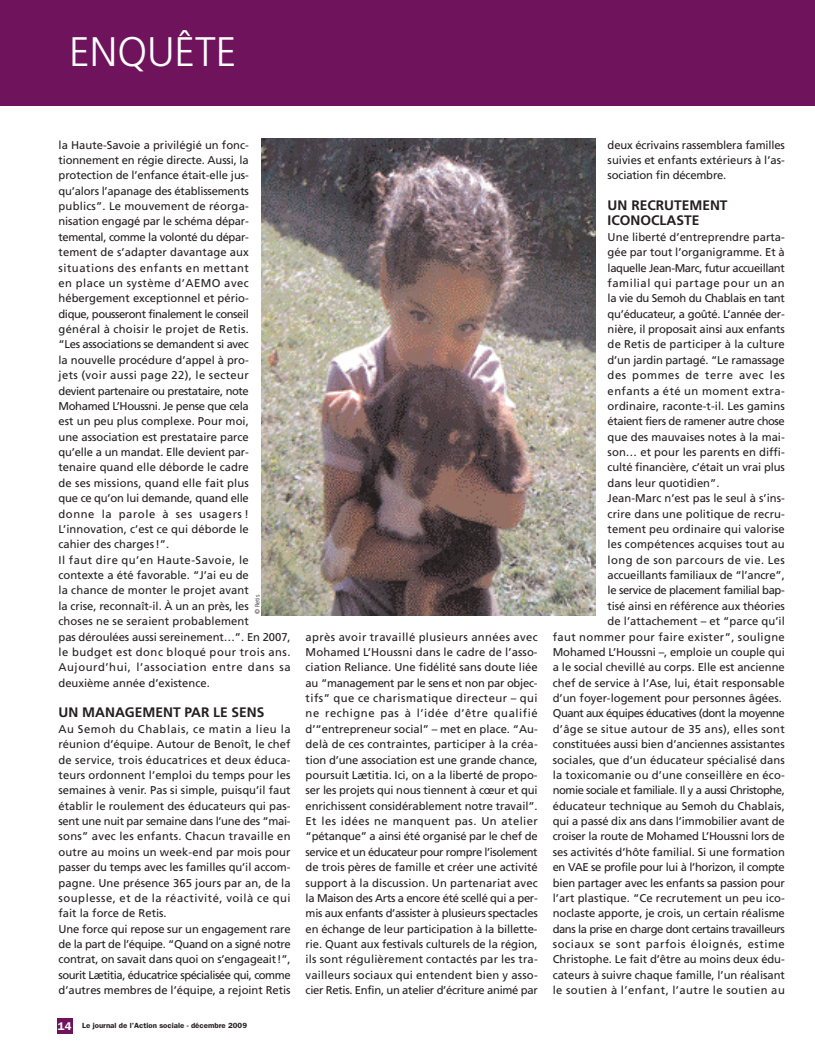
<style>
.page{position:relative;width:815px;height:1063px;background:#fff}
.page>*{position:absolute;margin:0;border:0;box-sizing:border-box;transform-origin:0 0}
.t1{font:300 41.25px "Frutiger";color:#fff}
.t2{font:700 13.75px/15.4px "Frutiger";color:#231f20}
.t3{font:11.25px/15.4px "Frutiger";color:#231f20}
.t4{font:11.25px "Frutiger";letter-spacing:-.035em;color:#231f20}
.t5{font:11.25px "Frutiger";letter-spacing:.04em;color:#231f20}
.t6{font:11.25px "Frutiger";letter-spacing:-.045em;color:#231f20}
.t7{font:11.25px "Frutiger";letter-spacing:-.03em;color:#231f20}
.t8{font:11.25px "Frutiger";letter-spacing:.05em;color:#231f20}
.t9{font:11.25px "Frutiger";letter-spacing:-.04em;color:#231f20}
.t10{font:11.25px "Frutiger";letter-spacing:.03em;color:#231f20}
.t11{font:11.25px "Frutiger";letter-spacing:.025em;color:#231f20}
.t12{font:11.25px "Frutiger";letter-spacing:-.025em;color:#231f20}
.t13{font:11.25px "Frutiger";letter-spacing:-.02em;color:#231f20}
.t14{font:11.25px "Frutiger";letter-spacing:.045em;color:#231f20}
.t15{font:600 7.5px "Franklin Gothic";color:#231f20;scale:1.05 1}
.t16{font:300 6.25px "Frutiger";color:#231f20}
.s1{font-size:11.25px;color:#fff}
</style>
<div class="page">
<div style="left:57px;top:1018px;width:16px;height:16px;background:#6f135c"></div>
<div style="left:0;top:0;width:815px;height:106px;background:#6f135c"></div>
<img style="left:261px;top:139px;width:334px;height:476px">
<h1 class="t1" style="left:69px;top:35px;width:169px">ENQUÊTE</h1>
<p class="t3" style="left:59px;top:138px;width:234px">la Haute-Savoie a privilégié un fonc&shy;tionnement en régie directe. Aussi, la protection de l’enfance était-elle jus&shy;qu’alors l’apanage des établissements publics”. Le mouvement de réorga&shy;nisation engagé par le schéma dépar&shy;temental, comme la volonté du dépar-<br>tement de s’adapter davantage aux situations des enfants en mettant<br>en place un système d’AEMO avec hébergement exceptionnel et pério-<br>dique, pousseront finalement le conseil général à choisir le projet de Retis.<br>“Les associations se demandent si avec<br>la nouvelle procédure d’appel à pro-<br>jets (voir aussi page 22), le secteur<br>devient partenaire ou prestataire, note Mohamed L’Houssni. Je pense que cela<br>est un peu plus complexe. Pour moi,<br>une association est prestataire parce<br>qu’elle a un mandat. Elle devient par-<br>tenaire quand elle déborde le cadre<br>de ses missions, quand elle fait plus<br>que ce qu’on lui demande, quand elle<br>donne la parole à ses usagers !<br>L’innovation, c’est ce qui déborde le<br>cahier des charges!”.<br>Il faut dire qu’en Haute-Savoie, le contexte a été favorable. “J’ai eu de<br>la chance de monter le projet avant<br>la crise, reconnaît-il. À un an près, les<br>choses ne se seraient probablement<br>pas déroulées aussi sereinement…”. En 2007, le budget est donc bloqué pour trois ans.<br>Aujourd’hui, l’association entre dans sa deuxième année d’existence.</p>
<p class="t2" style="left:59px;top:706px;width:207px">UN MANAGEMENT PAR LE SENS</p>
<p class="t3" style="left:59px;top:722px;width:234px">Au Semoh du Chablais, ce matin a lieu la réunion d’équipe. Autour de Benoît, le chef de service, trois éducatrices et deux éduca&shy;teurs ordonnent l’emploi du temps pour les semaines à venir. Pas si simple, puisqu’il faut établir le roulement des éducateurs qui pas&shy;sent une nuit par semaine dans l’une des “mai&shy;sons” avec les enfants. Chacun travaille en outre au moins un week-end par mois pour passer du temps avec les familles qu’il accom&shy;pagne. Une présence 365 jours par an, de la souplesse, et de la réactivité, voilà ce qui fait la force de Retis.<br>Une force qui repose sur un engagement rare de la part de l’équipe. “Quand on a signé notre contrat, on savait dans quoi on s’engageait!”, sourit Lætitia, éducatrice spécialisée qui, comme d’autres membres de l’équipe, a rejoint Retis</p>
<p class="t16" style="left:255px;top:614px;width:21px;rotate:-90deg">© Retis</p>
<p class="t15" style="left:58px;top:1022px;width:182px"><span class="s1">14</span> Le journal de l’Action sociale - décembre 2009</p>
<p class="t3" style="left:306px;top:630px;width:234px;text-align:justify">après avoir travaillé plusieurs années avec Mohamed L’Houssni dans le cadre de l’asso&shy;ciation Reliance. Une fidélité sans doute liée au “management par le sens et non par objec&shy;tifs” que ce charismatique directeur – qui ne rechigne pas à l’idée d’être qualifié d’“entrepreneur social” – met en place. “Au&shy;delà de ces contraintes, participer à la créa&shy;tion d’une association est une grande chance, poursuit Lætitia. Ici, on a la liberté de propo&shy;ser les projets qui nous tiennent à cœur et qui enrichissent considérablement notre travail”.<br>Et les idées ne manquent pas. Un atelier “pétanque” a ainsi été organisé par le chef de service et un éducateur pour rompre l’isolement de trois pères de famille et créer une activité support à la discussion. Un partenariat avec la Maison des Arts a encore été scellé qui a per&shy;mis aux enfants d’assister à plusieurs spectacles en échange de leur participation à la billette&shy;rie. Quant aux festivals culturels de la région, ils sont régulièrement contactés par les tra&shy;vailleurs sociaux qui entendent bien y asso&shy;cier Retis. Enfin, un atelier d’écriture animé par</p>
<p class="t3" style="left:608px;top:138px;width:179px;text-align:justify">deux écrivains rassemblera familles suivies et enfants extérieurs à l’as&shy;sociation fin décembre.</p>
<p class="t2" style="left:608px;top:199px;width:121px">UN RECRUTEMENT<br>ICONOCLASTE</p>
<p class="t3" style="left:608px;top:230px;width:179px">Une liberté d’entreprendre parta-</p>
<p class="t3" style="left:608px;top:245px;width:179px">gée par tout l’organigramme. Et à</p>
<p class="t4" style="left:608px;top:263px;width:179px">laquelle Jean-Marc, futur accueillant</p>
<p class="t14" style="left:608px;top:278px;width:179px">familial qui partage pour un an</p>
<p class="t7" style="left:608px;top:294px;width:179px">la vie du Semoh du Chablais en tant</p>
<p class="t12" style="left:608px;top:309px;width:179px">qu’éducateur, a goûté. L’année der-</p>
<p class="t3" style="left:608px;top:322px;width:179px">nière, il proposait ainsi aux enfants</p>
<p class="t3" style="left:608px;top:338px;width:179px">de Retis de participer à la culture</p>
<p class="t13" style="left:608px;top:355px;width:179px">d’un jardin partagé. “Le ramassage</p>
<p class="t8" style="left:608px;top:371px;width:179px">des pommes de terre avec les</p>
<p class="t5" style="left:608px;top:386px;width:179px">enfants a été un moment extra-</p>
<p class="t3" style="left:608px;top:399px;width:179px">ordinaire, raconte-t-il. Les gamins</p>
<p class="t4" style="left:608px;top:417px;width:179px">étaient fiers de ramener autre chose</p>
<p class="t3" style="left:608px;top:430px;width:179px">que des mauvaises notes à la mai-</p>
<p class="t3" style="left:608px;top:445px;width:179px">son… et pour les parents en diffi-</p>
<p class="t3" style="left:608px;top:461px;width:179px">culté financière, c’était un vrai plus</p>
<p class="t3" style="left:608px;top:476px;width:113px">dans leur quotidien”.</p>
<p class="t3" style="left:608px;top:491px;width:179px">Jean-Marc n’est pas le seul à s’ins-</p>
<p class="t3" style="left:608px;top:507px;width:179px">crire dans une politique de recru-</p>
<p class="t3" style="left:608px;top:522px;width:179px">tement peu ordinaire qui valorise</p>
<p class="t3" style="left:608px;top:538px;width:179px">les compétences acquises tout au</p>
<p class="t5" style="left:608px;top:555px;width:179px">long de son parcours de vie. Les</p>
<p class="t3" style="left:608px;top:568px;width:179px">accueillants familiaux de “l’ancre”,</p>
<p class="t4" style="left:608px;top:586px;width:179px">le service de placement familial bap-</p>
<p class="t3" style="left:608px;top:599px;width:179px">tisé ainsi en référence aux théories</p>
<p class="t3" style="left:608px;top:614px;width:179px">de l’attachement – et “parce qu’il</p>
<p class="t10" style="left:553px;top:632px;width:234px">faut nommer pour faire exister”, souligne</p>
<p class="t3" style="left:553px;top:645px;width:234px">Mohamed L’Houssni –, emploie un couple qui</p>
<p class="t3" style="left:553px;top:661px;width:234px">a le social chevillé au corps. Elle est ancienne</p>
<p class="t3" style="left:553px;top:676px;width:233px">chef de service à l’Ase, lui, était responsable</p>
<p class="t3" style="left:553px;top:691px;width:231px">d’un foyer-logement pour personnes âgées.</p>
<p class="t6" style="left:553px;top:709px;width:234px">Quant aux équipes éducatives (dont la moyenne</p>
<p class="t11" style="left:553px;top:724px;width:234px">d’âge se situe autour de 35 ans), elles sont</p>
<p class="t3" style="left:553px;top:737px;width:234px">constituées aussi bien d’anciennes assistantes</p>
<p class="t3" style="left:553px;top:753px;width:234px">sociales, que d’un éducateur spécialisé dans</p>
<p class="t3" style="left:553px;top:768px;width:234px">la toxicomanie ou d’une conseillère en éco-</p>
<p class="t6" style="left:553px;top:786px;width:234px">nomie sociale et familiale. Il y a aussi Christophe,</p>
<p class="t3" style="left:553px;top:799px;width:234px">éducateur technique au Semoh du Chablais,</p>
<p class="t3" style="left:553px;top:814px;width:234px">qui a passé dix ans dans l’immobilier avant de</p>
<p class="t3" style="left:553px;top:830px;width:234px">croiser la route de Mohamed L’Houssni lors de</p>
<p class="t3" style="left:553px;top:845px;width:234px">ses activités d’hôte familial. Si une formation</p>
<p class="t7" style="left:553px;top:863px;width:234px">en VAE se profile pour lui à l’horizon, il compte</p>
<p class="t3" style="left:553px;top:876px;width:234px">bien partager avec les enfants sa passion pour</p>
<p class="t3" style="left:553px;top:891px;width:234px">l’art plastique. “Ce recrutement un peu ico-</p>
<p class="t3" style="left:553px;top:907px;width:234px">noclaste apporte, je crois, un certain réalisme</p>
<p class="t9" style="left:553px;top:924px;width:234px">dans la prise en charge dont certains travailleurs</p>
<p class="t8" style="left:553px;top:940px;width:234px">sociaux se sont parfois éloignés, estime</p>
<p class="t3" style="left:553px;top:953px;width:234px">Christophe. Le fait d’être au moins deux édu-</p>
<p class="t3" style="left:553px;top:968px;width:234px">cateurs à suivre chaque famille, l’un réalisant</p>
<p class="t5" style="left:553px;top:986px;width:234px">le soutien à l’enfant, l’autre le soutien au</p>
</div>
